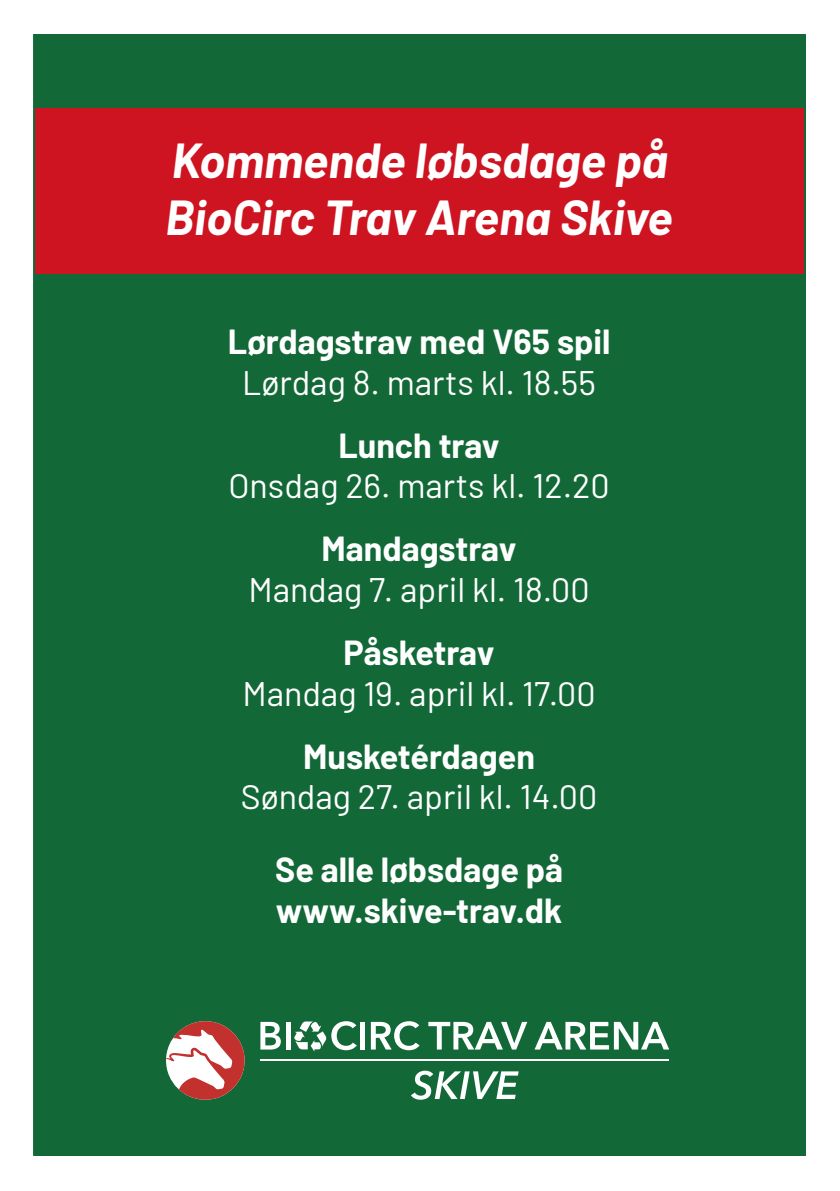
<style>
.page{position:relative;width:840px;height:1191px;background:#fff}
.page>*{position:absolute;margin:0;border:0;box-sizing:border-box;transform-origin:0 0}
.t1{font:italic 700 48px/57.6px "Barlow";color:#fff}
.t2{font:34px "Barlow";color:#fff}
.t3{font:700 34px/40.8px "Barlow";color:#fff}
</style>
<div class="page">
<div style="left:34px;top:34px;width:771px;height:1121px;background:#126937"></div>
<svg style="left:260px;top:1022px;width:21px;height:27px"></svg>
<div style="left:285px;top:1022px;width:5px;height:27px;background:#fff"></div>
<div style="left:359px;top:1022px;width:5px;height:27px;background:#fff"></div>
<svg style="left:370px;top:1021px;width:49px;height:29px"></svg>
<svg style="left:428px;top:1022px;width:99px;height:27px"></svg>
<svg style="left:534px;top:1022px;width:134px;height:27px"></svg>
<svg style="left:294px;top:1021px;width:62px;height:30px"></svg>
<svg style="left:166px;top:1021px;width:78px;height:78px"></svg>
<hr style="left:260px;top:1059px;width:408px;height:2px;background:#fff">
<svg style="left:411px;top:1070px;width:107px;height:29px"></svg>
<div style="left:34px;top:108px;width:771px;height:166px;background:#ce1421"></div>
<h1 class="t1" style="left:165px;top:128px;width:508px">Kommende løbsdage på<br>BioCirc Trav Arena Skive</h1>
<p class="t3" style="left:227px;top:319px;width:384px">Lørdagstrav med V65 spil</p>
<p class="t2" style="left:242px;top:358px;width:355px">Lørdag 8. marts kl. 18.55</p>
<p class="t3" style="left:338px;top:422px;width:163px">Lunch trav</p>
<p class="t2" style="left:228px;top:461px;width:382px">Onsdag 26. marts kl. 12.20</p>
<p class="t3" style="left:321px;top:526px;width:196px">Mandagstrav</p>
<p class="t2" style="left:248px;top:565px;width:342px">Mandag 7. april kl. 18.00</p>
<p class="t3" style="left:343px;top:629px;width:152px">Påsketrav</p>
<p class="t2" style="left:242px;top:669px;width:354px">Mandag 19. april kl. 17.00</p>
<p class="t3" style="left:303px;top:733px;width:233px">Musketérdagen</p>
<p class="t2" style="left:241px;top:772px;width:358px">Søndag 27. april kl. 14.00</p>
<p class="t3" style="left:275px;top:847px;width:289px">Se alle løbsdage på www.skive-trav.dk</p>
</div>
